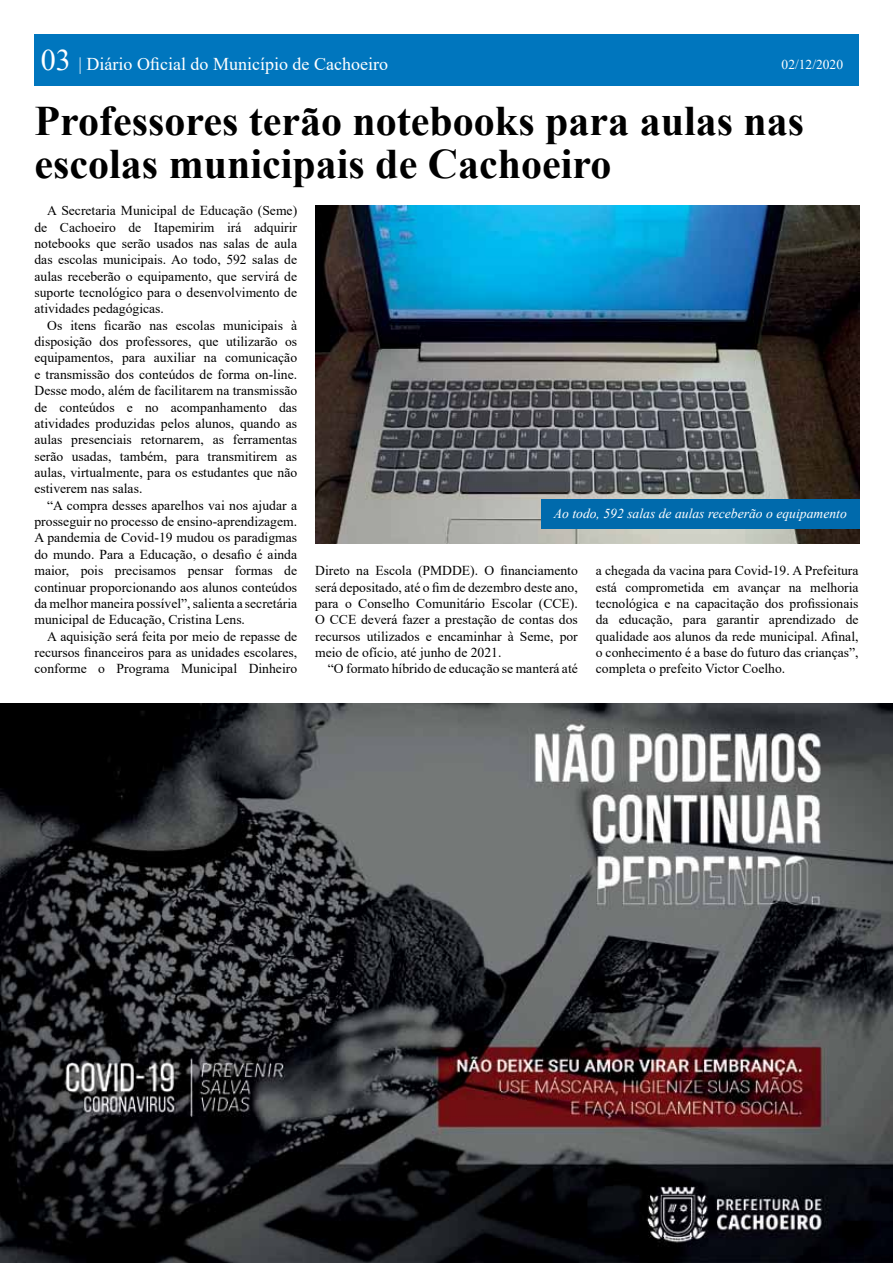
<style>
.page{position:relative;width:893px;height:1263px;background:#fff}
.page>*{position:absolute;margin:0;border:0;box-sizing:border-box;transform-origin:0 0}
.t1{font:700 42px/43.5px "Times New Roman";color:#000}
.t2{font:18px "Times New Roman";color:#fff}
.t3{font:13.65px/16.4px "Times New Roman";color:#000;text-align:justify}
.t4{font:italic 13.65px "Times New Roman";color:#fff}
.t5{font:13.5px "Times New Roman";color:#fff}
.s1{font-size:30px}
</style>
<div class="page">
<div style="left:34px;top:34px;width:825px;height:52px;background:#0076be"></div>
<img style="left:315px;top:206px;width:545px;height:337px">
<div style="left:541px;top:500px;width:319px;height:29px;background:#006aac"></div>
<img style="left:0;top:704px;width:893px;height:559px">
<h2 class="t2" style="left:41px;top:51px;width:349px"><span class="s1">03</span> | Diário Oficial do Município de Cachoeiro</h2>
<p class="t5" style="left:782px;top:54px;width:63px">02/12/2020</p>
<h1 class="t1" style="left:35px;top:98px;width:771px">Professores terão notebooks para aulas nas escolas municipais de Cachoeiro</h1>
<p class="t3" style="left:34px;top:202px;width:264px;text-indent:13px">A Secretaria Municipal de Educação (Seme) de Cachoeiro de Itapemirim irá adquirir notebooks que serão usados nas salas de aula das escolas municipais. Ao todo, 592 salas de aulas receberão o equipamento, que servirá de suporte tecnológico para o desenvolvimento de atividades pedagógicas.</p>
<p class="t3" style="left:34px;top:316px;width:264px;text-indent:13px">Os itens ficarão nas escolas municipais à disposição dos professores, que utilizarão os equipamentos, para auxiliar na comunicação e transmissão dos conteúdos de forma on-line.<br>Desse modo, além de facilitarem na transmissão de conteúdos e no acompanhamento das atividades produzidas pelos alunos, quando as aulas presenciais retornarem, as ferramentas serão usadas, também, para transmitirem as aulas, virtualmente, para os estudantes que não estiverem nas salas.</p>
<p class="t3" style="left:34px;top:496px;width:264px;text-indent:13px">“A compra desses aparelhos vai nos ajudar a prosseguir no processo de ensino-aprendizagem.<br>A pandemia de Covid-19 mudou os paradigmas do mundo. Para a Educação, o desafio é ainda maior, pois precisamos pensar formas de continuar proporcionando aos alunos conteúdos da melhor maneira possível”, salienta a secretária municipal de Educação, Cristina Lens.</p>
<p class="t3" style="left:34px;top:627px;width:264px;text-indent:13px">A aquisição será feita por meio de repasse de recursos financeiros para as unidades escolares, conforme o Programa Municipal Dinheiro</p>
<p class="t4" style="left:554px;top:504px;width:295px">Ao todo, 592 salas de aulas receberão o equipamento</p>
<p class="t3" style="left:315px;top:562px;width:264px">Direto na Escola (PMDDE). O financiamento será depositado, até o fim de dezembro deste ano, para o Conselho Comunitário Escolar (CCE).<br>O CCE deverá fazer a prestação de contas dos recursos utilizados e encaminhar à Seme, por meio de ofício, até junho de 2021.</p>
<p class="t3" style="left:328px;top:660px;width:251px">“O formato híbrido de educação se manterá até</p>
<p class="t3" style="left:596px;top:562px;width:264px">a chegada da vacina para Covid-19. A Prefeitura está comprometida em avançar na melhoria tecnológica e na capacitação dos profissionais da educação, para garantir aprendizado de qualidade aos alunos da rede municipal. Afinal, o conhecimento é a base do futuro das crianças”, completa o prefeito Victor Coelho.</p>
</div>
